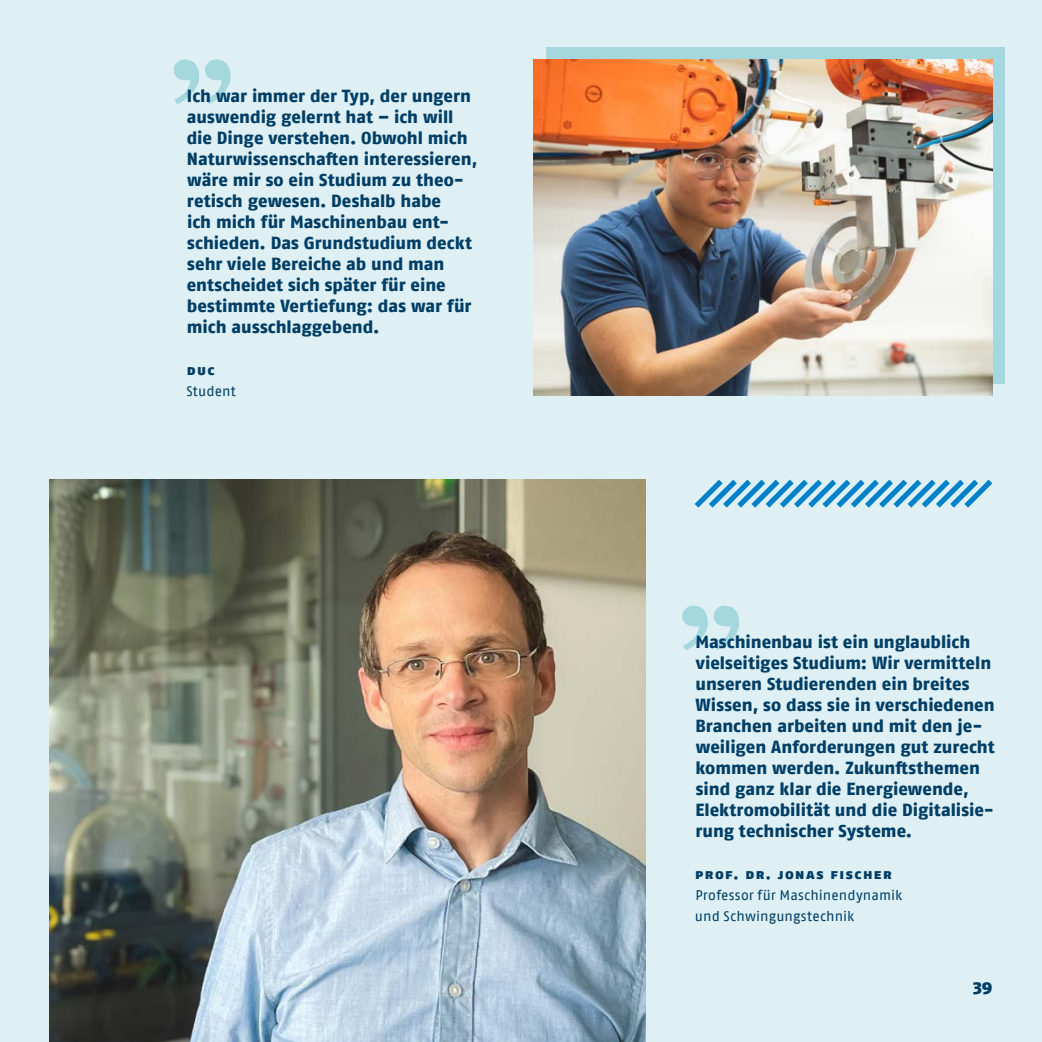
<style>
.page{position:relative;width:1042px;height:1042px;background:#def0f3}
.page>*{position:absolute;margin:0;border:0;box-sizing:border-box;transform-origin:0 0}
.t1{font:800 17.5px/21px "Fago Pro";color:#003e66}
.t2{font:900 17.5px "Fago Pro";color:#003e66}
.t3{font:14px/21px "Fago Pro";letter-spacing:.01em;color:#003e66}
.t4{font:900 14px "Fago Pro";letter-spacing:.1em;color:#003e66}
</style>
<div class="page">
<div style="left:546px;top:47px;width:459px;height:336px;background:#a4d7de"></div>
<svg style="left:174px;top:60px;width:57px;height:44px"></svg>
<svg style="left:682px;top:606px;width:57px;height:44px"></svg>
<img style="left:533px;top:60px;width:459px;height:336px">
<svg style="left:694px;top:479px;width:299px;height:29px"></svg>
<img style="left:50px;top:480px;width:595px;height:562px">
<p class="t1" style="left:187px;top:85px;width:292px">Ich war immer der Typ, der ungern auswendig gelernt hat – ich will die Dinge verstehen. Obwohl mich<br>Naturwissenschaften interessieren, wäre mir so ein Studium zu theo&shy;retisch gewesen. Deshalb habe<br>ich mich für Maschinenbau ent&shy;schieden. Das Grundstudium deckt sehr viele Bereiche ab und man entscheidet sich später für eine bestimmte Vertiefung: das war für mich ausschlaggebend.</p>
<p class="t4" style="left:187px;top:361px;width:29px">Duc</p>
<p class="t3" style="left:186px;top:380px;width:51px">Student</p>
<p class="t1" style="left:695px;top:631px;width:301px">Maschinenbau ist ein unglaublich vielseitiges Studium: Wir vermitteln unseren Studierenden ein breites Wissen, so dass sie in verschiedenen Branchen arbeiten und mit den je&shy;weiligen Anforderungen gut zurecht kommen werden. Zukunftsthemen sind ganz klar die Energiewende, Elektromobilität und die Digitalisie&shy;rung technischer Systeme.</p>
<p class="t4" style="left:695px;top:865px;width:198px">Prof. Dr. Jonas Fischer</p>
<p class="t3" style="left:695px;top:884px;width:209px">Professor für Maschinendynamik und Schwingungstechnik</p>
<p class="t2" style="left:973px;top:976px;width:21px">39</p>
</div>
